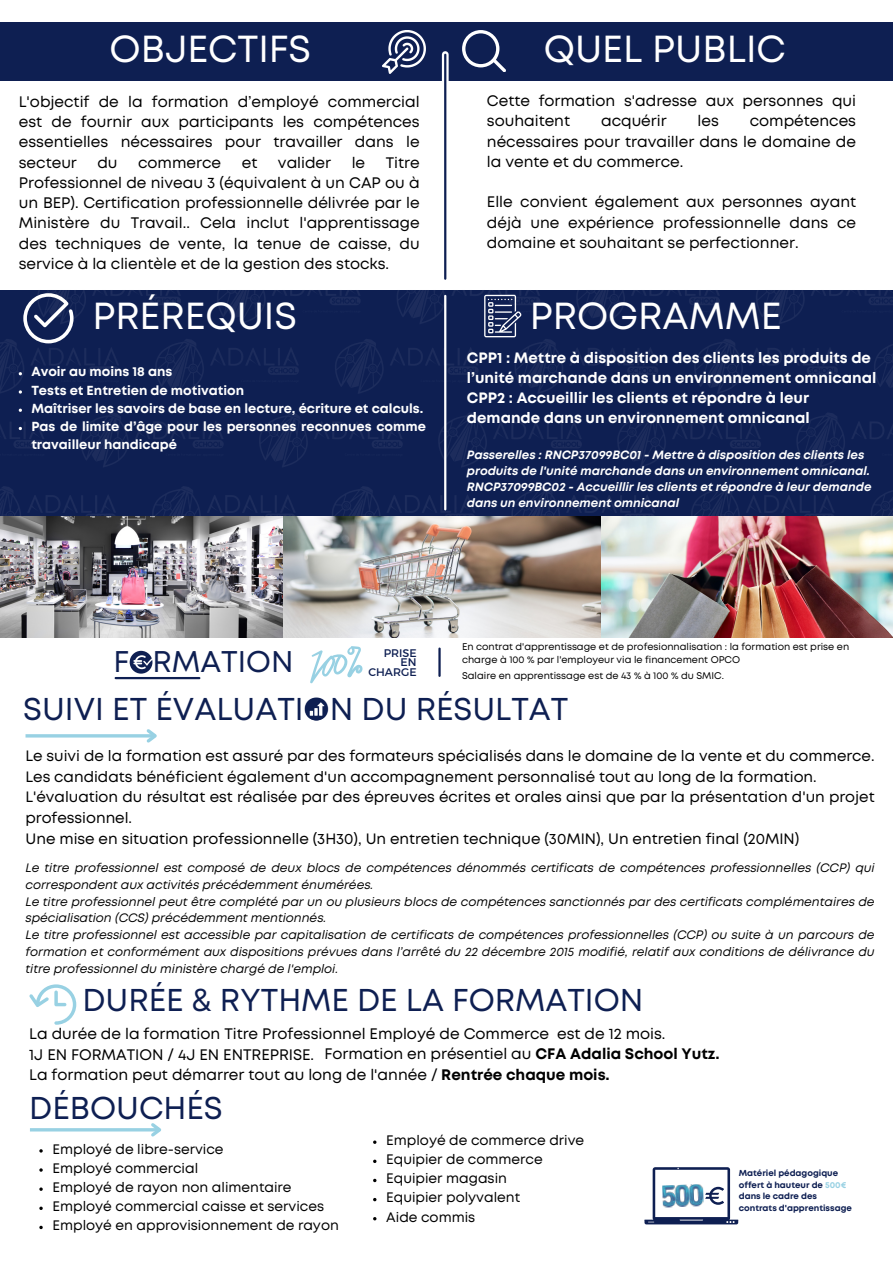
<style>
.page{position:relative;width:893px;height:1264px;background:#fff}
.page>*{position:absolute;margin:0;border:0;box-sizing:border-box;transform-origin:0 0}
.t1{font:37.65px "Mont";color:#fff}
.t2{font:31.5px "Mont";color:#0e1f52}
.t3{font:29.85px "Mont";color:#0e1f52}
.t4{font:15.3px/21.3px "Mont";color:#000}
.t5{font:15.15px/20.2px "Mont";color:#000;text-align:justify}
.t6{font:15px/20.5px "Mont";color:#000}
.t7{font:700 15px/20px "Mont";color:#fff}
.t8{font:13.65px "Mont";color:#000}
.t9{font:700 13.05px/18.3px "Mont";color:#fff}
.t10{font:italic 12.15px/16.8px "Mont";color:#000}
.t11{font:italic 700 12px/16px "Mont";color:#fff}
.t12{font:11.1px/9.4px "Montserrat";color:#0e1f52;text-align:right}
.t13{font:9.75px/13.5px "Mont";color:#000}
.t14{font:700 8.7px/11.6px "Mont";color:#0e1f52}
.s1{font-weight:700}
.s2{color:#98d1e3}
</style>
<div class="page">
<div style="left:0;top:22px;width:892px;height:58px;background:#0e1f52"></div>
<svg style="left:382px;top:30px;width:44px;height:44px"></svg>
<svg style="left:462px;top:30px;width:44px;height:42px"></svg>
<img style="left:0;top:290px;width:892px;height:227px">
<img style="left:0;top:517px;width:284px;height:120px">
<img style="left:600px;top:517px;width:292px;height:120px">
<img style="left:284px;top:517px;width:316px;height:120px">
<svg style="left:23px;top:293px;width:51px;height:50px"></svg>
<svg style="left:310px;top:646px;width:52px;height:38px"></svg>
<svg style="left:130px;top:651px;width:23px;height:22px"></svg>
<svg style="left:442px;top:54px;width:6px;height:31px"></svg>
<hr style="left:444px;top:55px;width:2px;height:224px;background:#0e1f52">
<svg style="left:305px;top:698px;width:22px;height:22px"></svg>
<svg style="left:310px;top:702px;width:14px;height:13px"></svg>
<hr style="left:438px;top:648px;width:2px;height:28px;background:#0e1f52">
<hr style="left:26px;top:734px;width:129px;height:3px;background:#98d1e3">
<svg style="left:144px;top:729px;width:13px;height:14px"></svg>
<hr style="left:116px;top:677px;width:83px;height:2px;background:#0e1f52">
<svg style="left:29px;top:984px;width:47px;height:40px"></svg>
<hr style="left:444px;top:296px;width:2px;height:213px;background:#fff">
<svg style="left:484px;top:295px;width:37px;height:42px;background:#515d82"></svg>
<svg style="left:19px;top:408px;width:3px;height:4px"></svg>
<svg style="left:39px;top:1149px;width:4px;height:3px"></svg>
<svg style="left:39px;top:1168px;width:4px;height:3px"></svg>
<svg style="left:39px;top:1225px;width:4px;height:4px"></svg>
<hr style="left:30px;top:1128px;width:129px;height:3px;background:#98d1e3">
<svg style="left:148px;top:1123px;width:14px;height:14px"></svg>
<svg style="left:644px;top:1167px;width:94px;height:57px"></svg>
<p class="t1" style="left:109px;top:35px;width:203px">OBJECTIFS</p>
<h1 class="t1" style="left:544px;top:35px;width:243px">QUEL PUBLIC</h1>
<h5 class="t5" style="left:19px;top:92px;width:402px">L'objectif de la formation d’employé commercial est de fournir aux participants les compétences essentielles nécessaires pour travailler dans le secteur</h5>
<h5 class="t5" style="left:97px;top:153px;width:22px">du</h5>
<h5 class="t5" style="left:138px;top:153px;width:84px">commerce</h5>
<h5 class="t5" style="left:242px;top:153px;width:17px">et</h5>
<h5 class="t5" style="left:278px;top:153px;width:55px">valider</h5>
<h5 class="t5" style="left:351px;top:153px;width:15px">le</h5>
<h5 class="t5" style="left:19px;top:153px;width:402px;text-indent:367px">Titre Professionnel de niveau 3 (équivalent à un CAP ou à un BEP). Certification professionnelle délivrée par le Ministère du Travail.. Cela inclut l'apprentissage des techniques de vente, la tenue de caisse, du service à la clientèle et de la gestion des stocks.</h5>
<p class="t1" style="left:92px;top:301px;width:206px">PRÉREQUIS</p>
<p class="t9" style="left:31px;top:364px;width:142px">Avoir au moins 18 ans</p>
<p class="t9" style="left:31px;top:382px;width:214px">Tests et Entretien de motivation</p>
<p class="t9" style="left:31px;top:400px;width:393px">Maîtriser les savoirs de base en lecture, écriture et calculs.</p>
<h2 class="t9" style="left:31px;top:418px;width:396px">Pas de limite d’âge pour les personnes reconnues comme travailleur handicapé</h2>
<h5 class="t5" style="left:487px;top:92px;width:370px">Cette formation s'adresse aux personnes qui souhaitent</h5>
<h5 class="t5" style="left:487px;top:112px;width:370px;text-indent:263px">compétences nécessaires pour travailler dans le domaine de la vente et du commerce.</h5>
<p class="t5" style="left:487px;top:193px;width:370px">Elle convient également aux personnes ayant déjà une expérience professionnelle dans ce domaine et souhaitant se perfectionner.</p>
<h5 class="t5" style="left:601px;top:112px;width:67px">acquérir</h5>
<h5 class="t5" style="left:697px;top:112px;width:23px">les</h5>
<p class="t1" style="left:530px;top:301px;width:253px">PROGRAMME</p>
<p class="t7" style="left:467px;top:349px;width:411px">CPP1 : Mettre à disposition des clients les produits de l’unité marchande dans un environnement omnicanal CPP2 : Accueillir les clients et répondre à leur demande dans un environnement omnicanal</p>
<p class="t11" style="left:467px;top:448px;width:406px">Passerelles : RNCP37099BC01 - Mettre à disposition des clients les produits de l'unité marchande dans un environnement omnicanal.<br>RNCP37099BC02 - Accueillir les clients et répondre à leur demande dans un environnement omnicanal</p>
<h5 class="t3" style="left:113px;top:650px;width:181px">F RMATION</h5>
<p class="t12" style="left:383px;top:647px;width:34px">PRISE</p>
<p class="t12" style="left:368px;top:656px;width:50px">EN<br>CHARGE</p>
<p class="t13" style="left:462px;top:640px;width:388px">En contrat d'apprentissage et de profesionnalisation : la formation est prise en charge à 100 % par l'employeur via le financement OPCO</p>
<p class="t13" style="left:462px;top:669px;width:263px">Salaire en apprentissage est de 43 % à 100 % du SMIC.</p>
<h1 class="t2" style="left:23px;top:696px;width:546px">SUIVI ET ÉVALUATION DU RÉSULTAT</h1>
<p class="t6" style="left:26px;top:746px;width:850px">Le suivi de la formation est assuré par des formateurs spécialisés dans le domaine de la vente et du commerce.<br>Les candidats bénéficient également d'un accompagnement personnalisé tout au long de la formation.<br>L'évaluation du résultat est réalisée par des épreuves écrites et orales ainsi que par la présentation d'un projet professionnel.<br>Une mise en situation professionnelle (3H30), Un entretien technique (30MIN), Un entretien final (20MIN)</p>
<p class="t10" style="left:26px;top:860px;width:850px">Le titre professionnel est composé de deux blocs de compétences dénommés certificats de compétences professionnelles (CCP) qui correspondent aux activités précédemment énumérées.</p>
<h1 class="t10" style="left:26px;top:893px;width:850px">Le titre professionnel peut être complété par un ou plusieurs blocs de compétences sanctionnés par des certificats complémentaires de spécialisation (CCS) précédemment mentionnés.</h1>
<h4 class="t10" style="left:26px;top:927px;width:850px;text-align:justify">Le titre professionnel est accessible par capitalisation de certificats de compétences professionnelles (CCP) ou suite à un parcours de formation et conformément aux dispositions prévues dans l’arrêté du 22 décembre 2015 modifié, relatif aux conditions de délivrance du titre professionnel du ministère chargé de l'emploi.</h4>
<h6 class="t2" style="left:82px;top:988px;width:562px">DURÉE &amp; RYTHME DE LA FORMATION</h6>
<p class="t4" style="left:29px;top:1023px;width:637px">La durée de la formation Titre Professionnel Employé de Commerce est de 12 mois.<br>1J EN FORMATION / 4J EN ENTREPRISE.</p>
<h2 class="t5" style="left:324px;top:1044px;width:396px">Formation en présentiel au <span class="s1">CFA Adalia School Yutz.</span></h2>
<p class="t5" style="left:29px;top:1066px;width:582px">La formation peut démarrer tout au long de l'année / <span class="s1">Rentrée chaque mois.</span></p>
<h2 class="t2" style="left:29px;top:1096px;width:195px">DÉBOUCHÉS</h2>
<p class="t8" style="left:53px;top:1143px;width:172px">Employé de libre-service</p>
<h5 class="t8" style="left:53px;top:1162px;width:147px">Employé commercial</h5>
<p class="t8" style="left:53px;top:1182px;width:240px">Employé de rayon non alimentaire</p>
<p class="t8" style="left:53px;top:1201px;width:273px">Employé commercial caisse et services</p>
<p class="t8" style="left:53px;top:1220px;width:288px">Employé en approvisionnement de rayon</p>
<p class="t8" style="left:386px;top:1135px;width:199px">Employé de commerce drive</p>
<h2 class="t8" style="left:386px;top:1154px;width:158px">Equipier de commerce</h2>
<h5 class="t8" style="left:386px;top:1173px;width:122px">Equipier magasin</h5>
<h5 class="t8" style="left:386px;top:1192px;width:135px">Equipier polyvalent</h5>
<h5 class="t8" style="left:386px;top:1211px;width:90px">Aide commis</h5>
<p class="t14" style="left:738px;top:1167px;width:115px">Matériel pédagogique offert à hauteur de <span class="s2">500€ </span>dans le cadre des contrats d'apprentissage</p>
</div>
